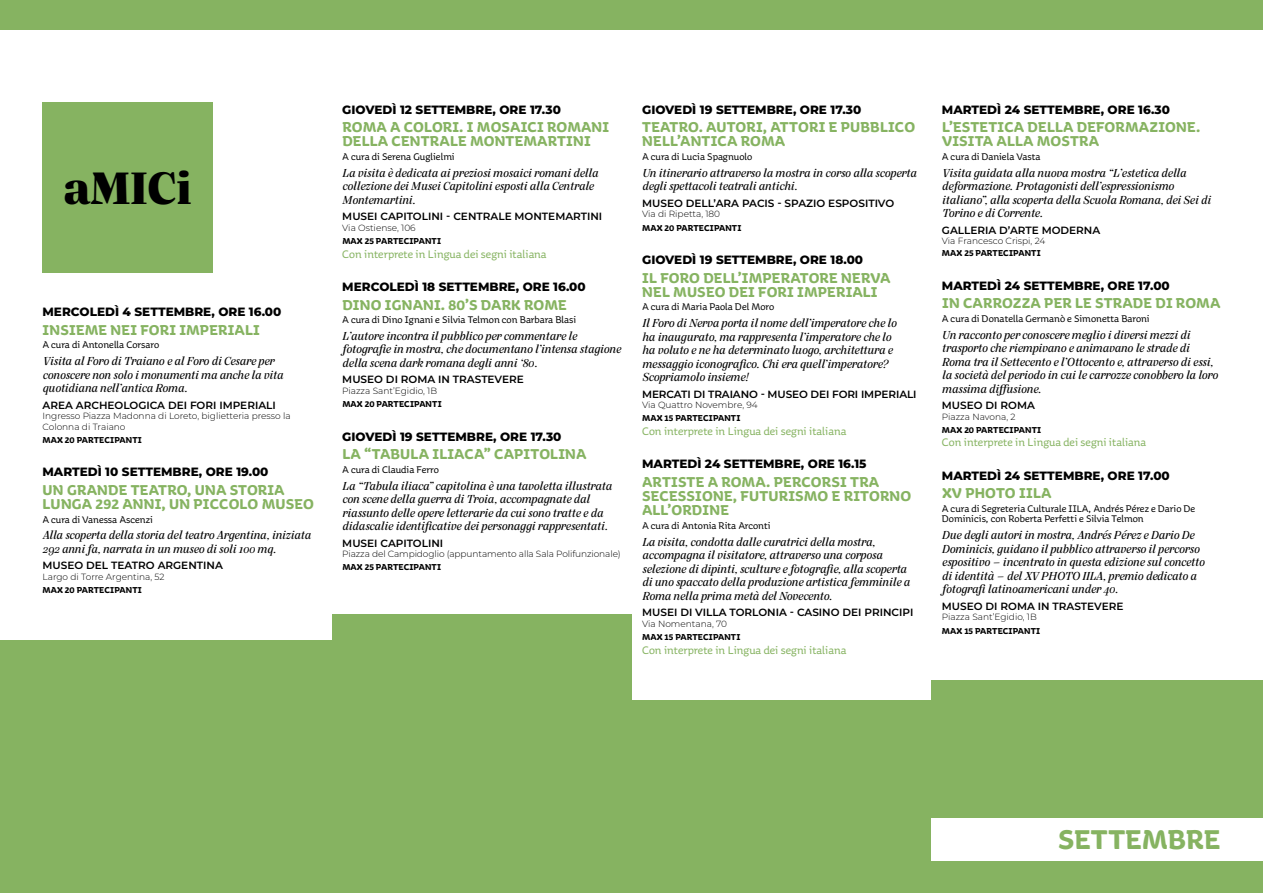
<style>
.page{position:relative;width:1263px;height:893px;background:#fff}
.page>*{position:absolute;margin:0;border:0;box-sizing:border-box;transform-origin:0 0}
.t1{font:900 49.5px "Silva Display";color:#000}
.t2{font:700 28.5px "Aniuk";letter-spacing:.005em;color:#86b361}
.t3{font:700 15px/14.2px "Aniuk";letter-spacing:.01em;color:#86b361}
.t4{font:italic 12.75px/13.5px "Silva Display";color:#000}
.t5{font:800 12px "Montserrat";color:#000}
.t6{font:12px "Aniuk";color:#86b361}
.t7{font:10.5px/10.5px "Aniuk";color:#000}
.t8{font:600 10.5px "Montserrat";color:#000}
.t9{font:300 9px/10.5px "Montserrat";color:#000}
.t10{font:700 9px "Aniuk";letter-spacing:.01em;color:#000}
</style>
<div class="page">
<div style="left:931px;top:680px;width:332px;height:213px;background:#86b361"></div>
<div style="left:631px;top:701px;width:300px;height:192px;background:#86b361"></div>
<div style="left:332px;top:615px;width:299px;height:278px;background:#86b361"></div>
<div style="left:0;top:640px;width:332px;height:253px;background:#86b361"></div>
<div style="left:43px;top:102px;width:170px;height:170px;background:#86b361"></div>
<div style="left:931px;top:819px;width:332px;height:42px;background:#fff"></div>
<div style="left:0;top:0;width:1263px;height:30px;background:#86b361"></div>
<h1 class="t1" style="left:64px;top:156px;width:129px">aMICi</h1>
<p class="t5" style="left:43px;top:303px;width:240px">MERCOLEDÌ 4 SETTEMBRE, ORE 16.00</p>
<p class="t3" style="left:43px;top:323px;width:219px">INSIEME NEI FORI IMPERIALI</p>
<p class="t7" style="left:43px;top:339px;width:118px">A cura di Antonella Corsaro</p>
<p class="t4" style="left:43px;top:354px;width:242px">Visita al Foro di Traiano e al Foro di Cesare per conoscere non solo i monumenti ma anche la vita quotidiana nell’antica Roma.</p>
<p class="t8" style="left:43px;top:397px;width:235px">AREA ARCHEOLOGICA DEI FORI IMPERIALI</p>
<p class="t9" style="left:43px;top:410px;width:250px">Ingresso Piazza Madonna di Loreto, biglietteria presso la<br>Colonna di Traiano</p>
<p class="t10" style="left:43px;top:434px;width:101px">MAX 20 PARTECIPANTI</p>
<p class="t5" style="left:43px;top:463px;width:227px">MARTEDÌ 10 SETTEMBRE, ORE 19.00</p>
<p class="t3" style="left:43px;top:483px;width:273px">UN GRANDE TEATRO, UNA STORIA<br>LUNGA 292 ANNI, UN PICCOLO MUSEO</p>
<p class="t7" style="left:43px;top:514px;width:112px">A cura di Vanessa Ascenzi</p>
<p class="t4" style="left:43px;top:529px;width:270px">Alla scoperta della storia del teatro Argentina, iniziata<br>292 anni fa, narrata in un museo di soli 100 mq.</p>
<p class="t8" style="left:43px;top:558px;width:182px">MUSEO DEL TEATRO ARGENTINA</p>
<p class="t9" style="left:43px;top:571px;width:124px">Largo di Torre Argentina, 52</p>
<p class="t10" style="left:43px;top:585px;width:101px">MAX 20 PARTECIPANTI</p>
<p class="t5" style="left:342px;top:101px;width:220px">GIOVEDÌ 12 SETTEMBRE, ORE 17.30</p>
<p class="t3" style="left:342px;top:120px;width:268px">ROMA A COLORI. I MOSAICI ROMANI<br>DELLA CENTRALE MONTEMARTINI</p>
<p class="t7" style="left:342px;top:151px;width:114px">A cura di Serena Guglielmi</p>
<p class="t4" style="left:342px;top:166px;width:257px">La visita è dedicata ai preziosi mosaici romani della collezione dei Musei Capitolini esposti alla Centrale<br>Montemartini.</p>
<p class="t8" style="left:342px;top:209px;width:261px">MUSEI CAPITOLINI - CENTRALE MONTEMARTINI</p>
<p class="t9" style="left:342px;top:222px;width:75px">Via Ostiense, 106</p>
<p class="t10" style="left:342px;top:236px;width:100px">MAX 25 PARTECIPANTI</p>
<p class="t6" style="left:342px;top:247px;width:206px">Con interprete in Lingua dei segni italiana</p>
<p class="t5" style="left:342px;top:278px;width:245px">MERCOLEDÌ 18 SETTEMBRE, ORE 16.00</p>
<p class="t3" style="left:342px;top:297px;width:226px">DINO IGNANI. 80’S DARK ROME</p>
<p class="t7" style="left:342px;top:314px;width:235px">A cura di Dino Ignani e Silvia Telmon con Barbara Blasi</p>
<p class="t4" style="left:342px;top:329px;width:280px">L’autore incontra il pubblico per commentare le fotografie in mostra, che documentano l’intensa stagione della scena dark romana degli anni ‘80.</p>
<p class="t8" style="left:342px;top:372px;width:183px">MUSEO DI ROMA IN TRASTEVERE</p>
<p class="t9" style="left:342px;top:385px;width:96px">Piazza Sant’Egidio, 1B</p>
<p class="t10" style="left:342px;top:399px;width:101px">MAX 20 PARTECIPANTI</p>
<p class="t5" style="left:342px;top:428px;width:221px">GIOVEDÌ 19 SETTEMBRE, ORE 17.30</p>
<p class="t3" style="left:342px;top:447px;width:246px">LA “TABULA ILIACA” CAPITOLINA</p>
<p class="t7" style="left:342px;top:464px;width:98px">A cura di Claudia Ferro</p>
<p class="t4" style="left:342px;top:479px;width:271px">La “Tabula iliaca” capitolina è una tavoletta illustrata con scene della guerra di Troia, accompagnate dal riassunto delle opere letterarie da cui sono tratte e da didascalie identificative dei personaggi rappresentati.</p>
<p class="t8" style="left:342px;top:535px;width:102px">MUSEI CAPITOLINI</p>
<p class="t9" style="left:342px;top:548px;width:280px">Piazza del Campidoglio (appuntamento alla Sala Polifunzionale)</p>
<p class="t10" style="left:342px;top:562px;width:100px">MAX 25 PARTECIPANTI</p>
<p class="t5" style="left:642px;top:101px;width:221px">GIOVEDÌ 19 SETTEMBRE, ORE 17.30</p>
<p class="t3" style="left:642px;top:120px;width:274px">TEATRO. AUTORI, ATTORI E PUBBLICO<br>NELL’ANTICA ROMA</p>
<p class="t7" style="left:642px;top:151px;width:112px">A cura di Lucia Spagnuolo</p>
<p class="t4" style="left:642px;top:166px;width:276px">Un itinerario attraverso la mostra in corso alla scoperta degli spettacoli teatrali antichi.</p>
<p class="t8" style="left:642px;top:196px;width:254px">MUSEO DELL’ARA PACIS - SPAZIO ESPOSITIVO</p>
<p class="t9" style="left:642px;top:209px;width:80px">Via di Ripetta, 180</p>
<p class="t10" style="left:642px;top:222px;width:101px">MAX 20 PARTECIPANTI</p>
<p class="t5" style="left:642px;top:251px;width:223px">GIOVEDÌ 19 SETTEMBRE, ORE 18.00</p>
<p class="t3" style="left:642px;top:270px;width:250px">IL FORO DELL’IMPERATORE NERVA<br>NEL MUSEO DEI FORI IMPERIALI</p>
<p class="t7" style="left:642px;top:302px;width:134px">A cura di Maria Paola Del Moro</p>
<p class="t4" style="left:642px;top:317px;width:256px">Il Foro di Nerva porta il nome dell’imperatore che lo ha inaugurato, ma rappresenta l’imperatore che lo ha voluto e ne ha determinato luogo, architettura e messaggio iconografico. Chi era quell’imperatore?<br>Scopriamolo insieme!</p>
<p class="t8" style="left:642px;top:386px;width:276px">MERCATI DI TRAIANO - MUSEO DEI FORI IMPERIALI</p>
<p class="t9" style="left:642px;top:399px;width:117px">Via Quattro Novembre, 94</p>
<p class="t10" style="left:642px;top:413px;width:100px">MAX 15 PARTECIPANTI</p>
<p class="t6" style="left:642px;top:424px;width:206px">Con interprete in Lingua dei segni italiana</p>
<p class="t5" style="left:642px;top:455px;width:226px">MARTEDÌ 24 SETTEMBRE, ORE 16.15</p>
<p class="t3" style="left:642px;top:475px;width:271px">ARTISTE A ROMA. PERCORSI TRA<br>SECESSIONE, FUTURISMO E RITORNO<br>ALL’ORDINE</p>
<p class="t7" style="left:642px;top:520px;width:130px">A cura di Antonia Rita Arconti</p>
<p class="t4" style="left:642px;top:535px;width:269px">La visita, condotta dalle curatrici della mostra, accompagna il visitatore, attraverso una corposa selezione di dipinti, sculture e fotografie, alla scoperta di uno spaccato della produzione artistica femminile a Roma nella prima metà del Novecento.</p>
<p class="t8" style="left:642px;top:605px;width:273px">MUSEI DI VILLA TORLONIA - CASINO DEI PRINCIPI</p>
<p class="t9" style="left:642px;top:618px;width:87px">Via Nomentana, 70</p>
<p class="t10" style="left:642px;top:632px;width:100px">MAX 15 PARTECIPANTI</p>
<p class="t6" style="left:642px;top:643px;width:206px">Con interprete in Lingua dei segni italiana</p>
<p class="t5" style="left:942px;top:101px;width:230px">MARTEDÌ 24 SETTEMBRE, ORE 16.30</p>
<p class="t3" style="left:942px;top:120px;width:260px">L’ESTETICA DELLA DEFORMAZIONE.<br>VISITA ALLA MOSTRA</p>
<p class="t7" style="left:942px;top:151px;width:100px">A cura di Daniela Vasta</p>
<p class="t4" style="left:942px;top:166px;width:270px">Visita guidata alla nuova mostra “L’estetica della deformazione. Protagonisti dell’espressionismo italiano”, alla scoperta della Scuola Romana, dei Sei di Torino e di Corrente.</p>
<p class="t8" style="left:942px;top:223px;width:160px">GALLERIA D’ARTE MODERNA</p>
<p class="t9" style="left:942px;top:236px;width:105px">Via Francesco Crispi, 24</p>
<p class="t10" style="left:942px;top:248px;width:100px">MAX 25 PARTECIPANTI</p>
<p class="t5" style="left:942px;top:277px;width:229px">MARTEDÌ 24 SETTEMBRE, ORE 17.00</p>
<p class="t3" style="left:942px;top:296px;width:280px">IN CARROZZA PER LE STRADE DI ROMA</p>
<p class="t7" style="left:942px;top:313px;width:209px">A cura di Donatella Germanò e Simonetta Baroni</p>
<p class="t4" style="left:942px;top:328px;width:277px">Un racconto per conoscere meglio i diversi mezzi di trasporto che riempivano e animavano le strade di Roma tra il Settecento e l’Ottocento e, attraverso di essi, la società del periodo in cui le carrozze conobbero la loro massima diffusione.</p>
<p class="t8" style="left:942px;top:398px;width:94px">MUSEO DI ROMA</p>
<p class="t9" style="left:942px;top:411px;width:75px">Piazza Navona, 2</p>
<p class="t10" style="left:942px;top:424px;width:101px">MAX 20 PARTECIPANTI</p>
<p class="t6" style="left:942px;top:436px;width:206px">Con interprete in Lingua dei segni italiana</p>
<p class="t5" style="left:942px;top:467px;width:229px">MARTEDÌ 24 SETTEMBRE, ORE 17.00</p>
<p class="t3" style="left:942px;top:486px;width:111px">XV PHOTO IILA</p>
<p class="t7" style="left:942px;top:503px;width:255px">A cura di Segreteria Culturale IILA, Andrés Pérez e Dario De<br>Dominicis, con Roberta Perfetti e Silvia Telmon</p>
<p class="t4" style="left:942px;top:529px;width:264px">Due degli autori in mostra, Andrés Pérez e Dario De Dominicis, guidano il pubblico attraverso il percorso espositivo – incentrato in questa edizione sul concetto di identità – del XV PHOTO IILA, premio dedicato a fotografi latinoamericani under 40.</p>
<p class="t8" style="left:942px;top:599px;width:183px">MUSEO DI ROMA IN TRASTEVERE</p>
<p class="t9" style="left:942px;top:612px;width:96px">Piazza Sant’Egidio, 1B</p>
<p class="t10" style="left:942px;top:625px;width:100px">MAX 15 PARTECIPANTI</p>
<h2 class="t2" style="left:1058px;top:822px;width:164px">SETTEMBRE</h2>
</div>
